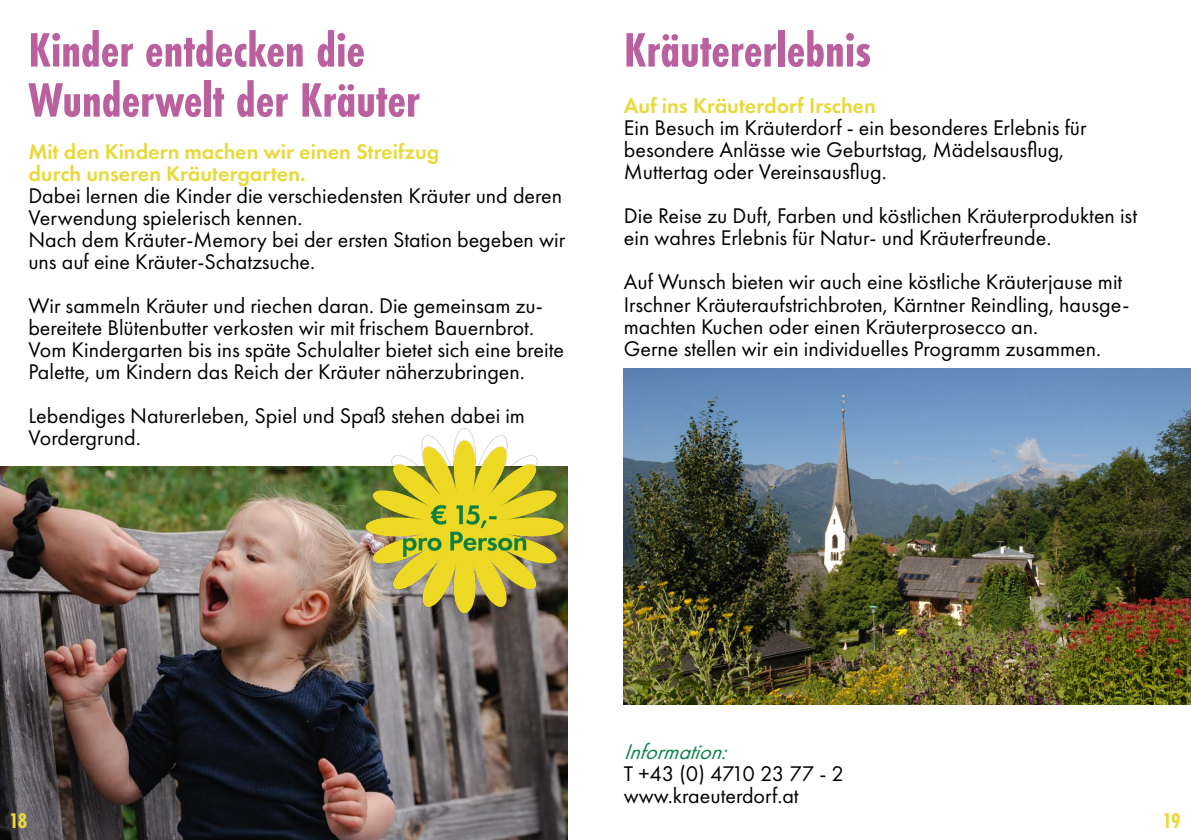
<style>
.page{position:relative;width:1191px;height:840px;background:#fff}
.page>*{position:absolute;margin:0;border:0;box-sizing:border-box;transform-origin:0 0}
.t1{font:700 50px "Futura PT Cond";color:#bb609e}
.t2{font:22px/22px "Futura PT";color:#000001}
.t3{font:600 22px "Futura PT";color:#e8d93c}
.t4{font:22px "Futura PT";letter-spacing:-.03em;color:#000001}
.t5{font:italic 22px "Futura PT";color:#0e854b}
.t6{font:700 22px "Futura PT Cond";color:#e8d93c}
</style>
<div class="page">
<img style="left:0;top:466px;width:567px;height:373px">
<img style="left:363px;top:428px;width:203px;height:196px">
<img style="left:624px;top:369px;width:567px;height:335px">
<p class="t1" style="left:28px;top:21px;width:338px">Kinder entdecken die</p>
<p class="t1" style="left:28px;top:71px;width:393px">Wunderwelt der Kräuter</p>
<p class="t3" style="left:28px;top:137px;width:412px">Mit den Kindern machen wir einen Streifzug</p>
<p class="t3" style="left:28px;top:159px;width:279px">durch unseren Kräutergarten.</p>
<p class="t2" style="left:28px;top:184px;width:535px">Dabei lernen die Kinder die verschiedensten Kräuter und deren<br>Verwendung spielerisch kennen.</p>
<p class="t2" style="left:28px;top:228px;width:538px">Nach dem Kräuter-Memory bei der ersten Station begeben wir uns auf eine Kräuter-Schatzsuche.</p>
<p class="t2" style="left:28px;top:294px;width:516px">Wir sammeln Kräuter und riechen daran. Die gemeinsam zu&shy;bereitete Blütenbutter verkosten wir mit frischem Bauernbrot.</p>
<p class="t2" style="left:28px;top:338px;width:537px">Vom Kindergarten bis ins späte Schulalter bietet sich eine breite<br>Palette, um Kindern das Reich der Kräuter näherzubringen.</p>
<p class="t2" style="left:28px;top:404px;width:498px">Lebendiges Naturerleben, Spiel und Spaß stehen dabei im<br>Vordergrund.</p>
<p class="t1" style="left:624px;top:21px;width:248px">Kräutererlebnis</p>
<p class="t3" style="left:624px;top:92px;width:253px">Auf ins Kräuterdorf Irschen</p>
<p class="t2" style="left:624px;top:117px;width:464px">Ein Besuch im Kräuterdorf - ein besonderes Erlebnis für</p>
<p class="t2" style="left:624px;top:139px;width:442px">besondere Anlässe wie Geburtstag, Mädelsausflug,</p>
<p class="t2" style="left:624px;top:161px;width:264px">Muttertag oder Vereinsausflug.</p>
<p class="t2" style="left:624px;top:205px;width:515px">Die Reise zu Duft, Farben und köstlichen Kräuterprodukten ist ein wahres Erlebnis für Natur- und Kräuterfreunde.</p>
<p class="t2" style="left:624px;top:271px;width:507px">Auf Wunsch bieten wir auch eine köstliche Kräuterjause mit<br>Irschner Kräuteraufstrichbroten, Kärntner Reindling, hausge&shy;machten Kuchen oder einen Kräuterprosecco an.</p>
<p class="t2" style="left:624px;top:337px;width:479px">Gerne stellen wir ein individuelles Programm zusammen.</p>
<p class="t6" style="left:9px;top:807px;width:20px">18</p>
<p class="t5" style="left:624px;top:738px;width:112px">Information:</p>
<p class="t4" style="left:624px;top:760px;width:222px">T +43 (0) 4710 23 77 - 2</p>
<p class="t2" style="left:624px;top:784px;width:176px">www.kraeuterdorf.at</p>
<p class="t6" style="left:1162px;top:807px;width:20px">19</p>
</div>
